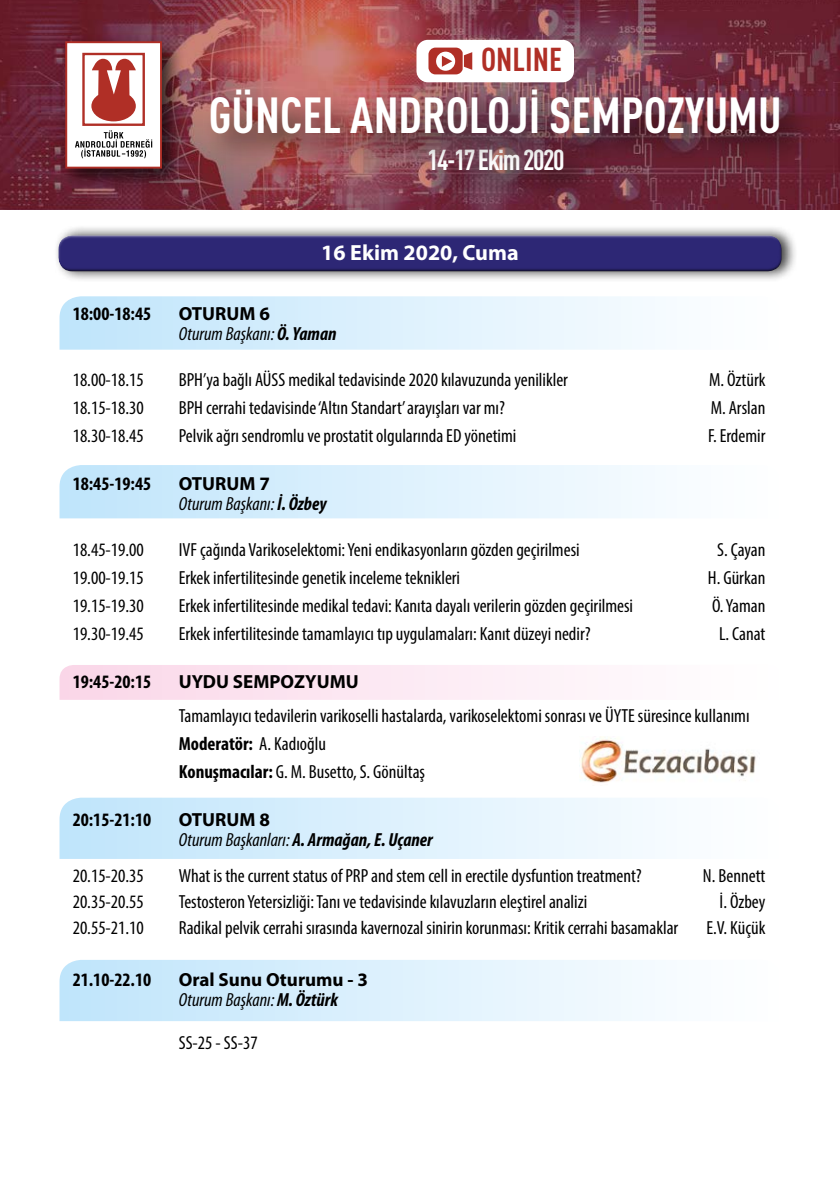
<style>
.page{position:relative;width:840px;height:1191px;background:#fff}
.page>*{position:absolute;margin:0;border:0;box-sizing:border-box;transform-origin:0 0}
.t1{font:700 condensed 50px "DIN Pro";color:#fff}
.t2{font:700 condensed 32.6px "DIN Pro";color:#b02f26}
.t3{font:700 condensed 28.6px "DIN Pro";letter-spacing:-.05em;color:#fff}
.t4{font:700 22px "Myriad Pro";color:#fff}
.t5{font:condensed 19px/28px "Myriad Pro";color:#000}
.t6{font:italic condensed 19px/20px "Myriad Pro";color:#000}
.t7{font:700 condensed 19px "Myriad Pro";color:#000}
.t8{font:700 19px/20px "Myriad Pro";color:#000}
.t9{font:italic 700 condensed 19px/20px "Myriad Pro";color:#000}
.s1{font-weight:700;font-style:normal;font-stretch:normal}
.s2{font-weight:700}
.s3{font-style:normal;font-stretch:normal}
.s4{font-weight:400}
.s5{font-weight:400;font-style:italic;font-stretch:condensed}
.s6{font-style:italic;font-stretch:condensed}
</style>
<div class="page">
<img style="left:0;top:0;width:839px;height:210px">
<img style="left:53px;top:29px;width:138px;height:169px">
<svg style="left:65px;top:41px;width:97px;height:128px"></svg>
<div style="left:416px;top:40px;width:157px;height:42px;background:#fff;border-radius:11px"></div>
<svg style="left:428px;top:48px;width:44px;height:25px"></svg>
<img style="left:410px;top:188px;width:197px;height:22px">
<img style="left:192px;top:73px;width:633px;height:115px">
<svg style="left:59px;top:797px;width:596px;height:62px;background:#daeffc"></svg>
<svg style="left:59px;top:960px;width:596px;height:61px;background:#daeffc"></svg>
<svg style="left:59px;top:296px;width:596px;height:54px;background:#daeffc"></svg>
<svg style="left:59px;top:465px;width:596px;height:53px;background:#daeffc"></svg>
<svg style="left:59px;top:665px;width:528px;height:35px"></svg>
<div style="left:53px;top:224px;width:745px;height:59px;background:#000;opacity:.75"></div>
<div style="left:58px;top:233px;width:723px;height:32px;background:#fff;opacity:.75"></div>
<div style="left:58px;top:237px;width:726px;height:36px;background:#000;opacity:.75"></div>
<img style="left:579px;top:736px;width:177px;height:47px">
<h2 class="t2" style="left:481px;top:35px;width:82px">ONLINE</h2>
<h1 class="t1" style="left:209px;top:77px;width:574px">GÜNCEL ANDROLOJİ SEMPOZYUMU</h1>
<h3 class="t3" style="left:427px;top:138px;width:139px">14-17 Ekim 2020</h3>
<p class="t4" style="left:321px;top:238px;width:199px">16 Ekim 2020, Cuma</p>
<p class="t7" style="left:73px;top:302px;width:80px">18:00-18:45</p>
<p class="t6" style="left:179px;top:303px;width:159px"><span class="s1">OTURUM 6<br></span>Oturum Başkanı: <span class="s2">Ö. Yaman</span></p>
<p class="t5" style="left:73px;top:365px;width:73px">18.00-18.15</p>
<p class="t5" style="left:179px;top:365px;width:390px">BPH’ya bağlı AÜSS medikal tedavisinde 2020 kılavuzunda yenilikler</p>
<p class="t5" style="left:708px;top:365px;width:58px">M. Öztürk</p>
<p class="t5" style="left:73px;top:393px;width:73px">18.15-18.30</p>
<p class="t5" style="left:179px;top:393px;width:327px">BPH cerrahi tedavisinde ‘Altın Standart’ arayışları var mı?</p>
<p class="t5" style="left:710px;top:393px;width:56px">M. Arslan</p>
<p class="t5" style="left:73px;top:421px;width:73px">18.30-18.45</p>
<p class="t5" style="left:179px;top:421px;width:339px">Pelvik ağrı sendromlu ve prostatit olgularında ED yönetimi</p>
<p class="t5" style="left:707px;top:421px;width:59px">F. Erdemir</p>
<p class="t7" style="left:73px;top:472px;width:80px">18:45-19:45</p>
<p class="t6" style="left:179px;top:473px;width:149px"><span class="s1">OTURUM 7<br></span>Oturum Başkanı: <span class="s2">İ. Özbey</span></p>
<p class="t5" style="left:73px;top:535px;width:73px">18.45-19.00</p>
<p class="t5" style="left:179px;top:535px;width:402px">IVF çağında Varikoselektomi: Yeni endikasyonların gözden geçirilmesi</p>
<p class="t5" style="left:716px;top:535px;width:50px">S. Çayan</p>
<p class="t5" style="left:73px;top:563px;width:73px">19.00-19.15</p>
<p class="t5" style="left:179px;top:563px;width:283px">Erkek infertilitesinde genetik inceleme teknikleri</p>
<p class="t5" style="left:707px;top:563px;width:59px">H. Gürkan</p>
<p class="t5" style="left:73px;top:591px;width:73px">19.15-19.30</p>
<p class="t5" style="left:179px;top:591px;width:455px">Erkek infertilitesinde medikal tedavi: Kanıta dayalı verilerin gözden geçirilmesi</p>
<p class="t5" style="left:711px;top:591px;width:55px">Ö. Yaman</p>
<p class="t5" style="left:73px;top:619px;width:73px">19.30-19.45</p>
<p class="t5" style="left:179px;top:619px;width:413px">Erkek infertilitesinde tamamlayıcı tıp uygulamaları: Kanıt düzeyi nedir?</p>
<p class="t5" style="left:718px;top:619px;width:48px">L. Canat</p>
<p class="t7" style="left:73px;top:670px;width:80px">19:45-20:15</p>
<p class="t8" style="left:179px;top:671px;width:181px">UYDU SEMPOZYUMU</p>
<p class="t5" style="left:179px;top:701px;width:572px">Tamamlayıcı tedavilerin varikoselli hastalarda, varikoselektomi sonrası ve ÜYTE süresince kullanımı<br><span class="s2">Moderatör:</span> A. Kadıoğlu<br><span class="s2">Konuşmacılar:</span> G. M. Busetto, S. Gönültaş</p>
<p class="t7" style="left:73px;top:807px;width:80px">20:15-21:10</p>
<p class="t9" style="left:179px;top:809px;width:255px"><span class="s3">OTURUM 8<br></span><span class="s4">Oturum Başkanları:</span> A. Armağan, E. Uçaner</p>
<p class="t5" style="left:73px;top:861px;width:73px">20.15-20.35</p>
<p class="t5" style="left:179px;top:861px;width:464px">What is the current status of PRP and stem cell in erectile dysfuntion treatment?</p>
<p class="t5" style="left:702px;top:861px;width:64px">N. Bennett</p>
<p class="t5" style="left:73px;top:887px;width:73px">20.35-20.55</p>
<p class="t5" style="left:179px;top:887px;width:409px">Testosteron Yetersizliği: Tanı ve tedavisinde kılavuzların eleştirel analizi</p>
<p class="t5" style="left:719px;top:887px;width:47px">İ. Özbey</p>
<p class="t5" style="left:73px;top:913px;width:73px">20.55-21.10</p>
<p class="t5" style="left:179px;top:913px;width:500px">Radikal pelvik cerrahi sırasında kavernozal sinirin korunması: Kritik cerrahi basamaklar</p>
<p class="t5" style="left:706px;top:913px;width:60px">E.V. Küçük</p>
<p class="t7" style="left:73px;top:967px;width:80px">21.10-22.10</p>
<p class="t8" style="left:179px;top:968px;width:191px">Oral Sunu Oturumu - 3<br><span class="s5">Oturum Başkanı:</span> <span class="s6">M. Öztürk</span></p>
<p class="t5" style="left:179px;top:1028px;width:80px">SS-25 - SS-37</p>
</div>
